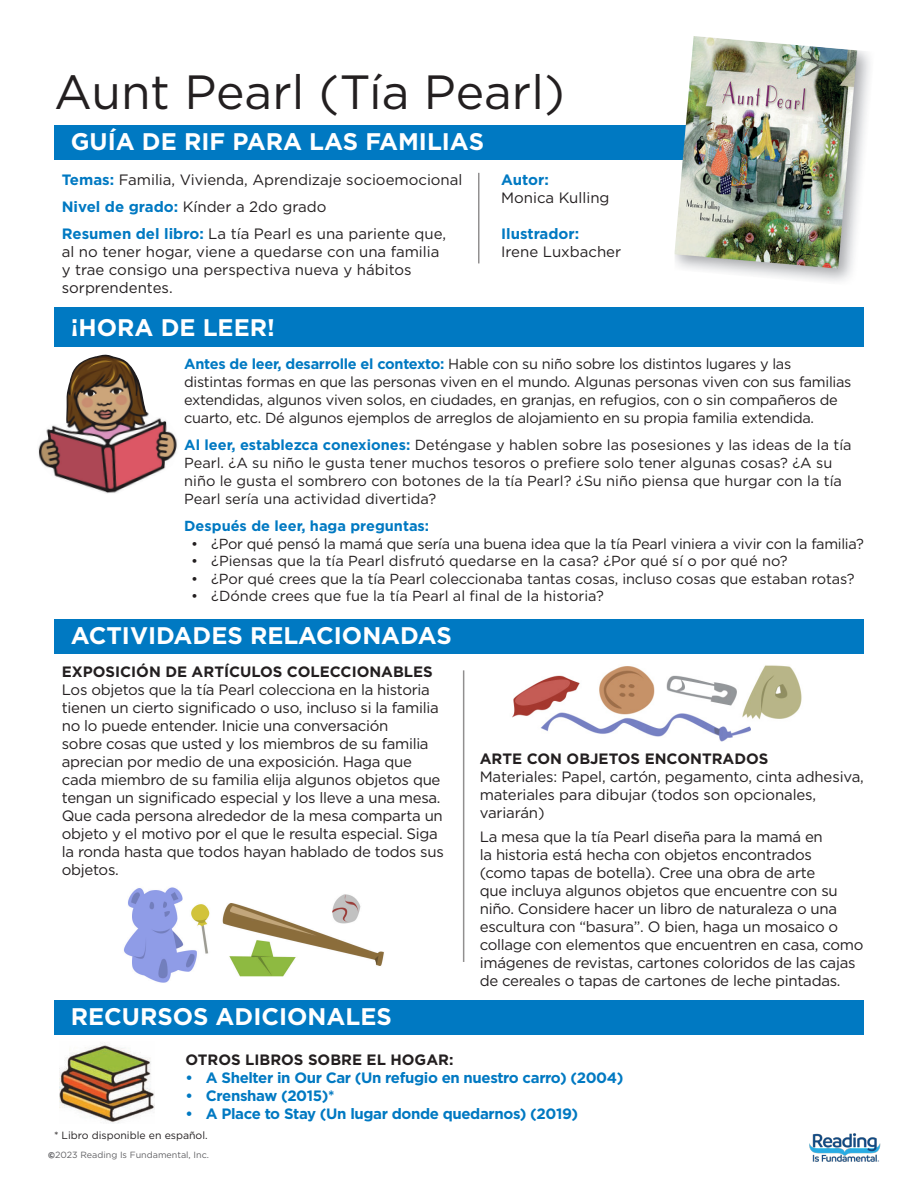
<style>
.page{position:relative;width:918px;height:1188px;background:#fff}
.page>*{position:absolute;margin:0;border:0;box-sizing:border-box;transform-origin:0 0}
.t1{font:48px "Gotham";color:#231f20}
.t2{font:700 24px "Gotham";color:#fff}
.t3{font:15px/18px "Gotham";letter-spacing:-.02em;color:#231f20}
.t4{font:15px/18px "Gotham";color:#231f20}
.t5{font:700 15px "Gotham";letter-spacing:-.025em;color:#0079c2}
.t6{font:700 15px "Gotham";color:#231f20}
.t7{font:700 15px "Gotham";color:#0079c2}
.t8{font:14.55px/18px "Gotham";letter-spacing:-.02em;color:#231f20}
.t9{font:14.55px/18px "Gotham";color:#231f20}
.t10{font:700 14.55px "Gotham";color:#0079c2}
.t11{font:10.5px "Gotham";color:#231f20}
.t12{font:9px "Gotham";color:#636366}
.s1{font-weight:700;color:#0079c2}
.s2{font-family:"Branding";font-weight:700}
</style>
<div class="page">
<div style="left:54px;top:125px;width:638px;height:35px;background:#0079c2"></div>
<div style="left:54px;top:308px;width:810px;height:39px;background:#0079c2"></div>
<div style="left:54px;top:620px;width:810px;height:34px;background:#0079c2"></div>
<div style="left:54px;top:1000px;width:810px;height:35px;background:#0079c2"></div>
<hr style="left:478px;top:173px;width:2px;height:90px;background:#231f20">
<hr style="left:463px;top:670px;width:1px;height:292px;background:#231f20">
<img style="left:59px;top:1044px;width:95px;height:79px">
<img style="left:809px;top:1133px;width:72px;height:29px">
<img style="left:38px;top:355px;width:139px;height:139px">
<img style="left:512px;top:665px;width:290px;height:77px">
<img style="left:124px;top:887px;width:260px;height:96px">
<img style="left:675px;top:36px;width:195px;height:245px">
<p class="t1" style="left:54px;top:61px;width:512px">Aunt Pearl (Tía Pearl)</p>
<p class="t2" style="left:71px;top:125px;width:415px">GUÍA DE RIF PARA LAS FAMILIAS</p>
<p class="t4" style="left:62px;top:170px;width:402px"><span class="s1">Temas:</span> Familia, Vivienda, Aprendizaje socioemocional</p>
<p class="t4" style="left:62px;top:197px;width:266px"><span class="s1">Nivel de grado:</span> Kínder a 2do grado</p>
<p class="t4" style="left:62px;top:224px;width:386px"><span class="s1">Resumen del libro:</span> La tía Pearl es una pariente que, al no tener hogar, viene a quedarse con una familia y trae consigo una perspectiva nueva y hábitos sorprendentes.</p>
<p class="t2" style="left:71px;top:311px;width:206px">¡HORA DE LEER!</p>
<p class="t5" style="left:501px;top:170px;width:49px">Autor:</p>
<p class="t4" style="left:501px;top:188px;width:110px">Monica Kulling</p>
<p class="t7" style="left:501px;top:224px;width:80px">Ilustrador:</p>
<p class="t4" style="left:501px;top:242px;width:122px">Irene Luxbacher</p>
<p class="t8" style="left:184px;top:355px;width:669px"><span class="s1">Antes de leer, desarrolle el contexto:</span> Hable con su niño sobre los distintos lugares y las distintas formas en que las personas viven en el mundo. Algunas personas viven con sus familias extendidas, algunos viven solos, en ciudades, en granjas, en refugios, con o sin compañeros de cuarto, etc. Dé algunos ejemplos de arreglos de alojamiento en su propia familia extendida.</p>
<p class="t9" style="left:184px;top:436px;width:669px"><span class="s1">Al leer, establezca conexiones:</span> Deténgase y hablen sobre las posesiones y las ideas de la tía Pearl. ¿A su niño le gusta tener muchos tesoros o prefiere solo tener algunas cosas? ¿A su niño le gusta el sombrero con botones de la tía Pearl? ¿Su niño piensa que hurgar con la tía Pearl sería una actividad divertida?</p>
<p class="t10" style="left:184px;top:516px;width:247px">Después de leer, haga preguntas:</p>
<p class="t8" style="left:191px;top:534px;width:674px">• ¿Por qué pensó la mamá que sería una buena idea que la tía Pearl viniera a vivir con la familia?</p>
<p class="t9" style="left:191px;top:552px;width:598px">• ¿Piensas que la tía Pearl disfrutó quedarse en la casa? ¿Por qué sí o por qué no?</p>
<p class="t8" style="left:191px;top:569px;width:665px">• ¿Por qué crees que la tía Pearl coleccionaba tantas cosas, incluso cosas que estaban rotas?</p>
<p class="t9" style="left:191px;top:587px;width:414px">• ¿Dónde crees que fue la tía Pearl al final de la historia?</p>
<p class="t2" style="left:71px;top:620px;width:383px">ACTIVIDADES RELACIONADAS</p>
<p class="t6" style="left:62px;top:662px;width:373px">EXPOSICIÓN DE ARTÍCULOS COLECCIONABLES</p>
<p class="t3" style="left:62px;top:681px;width:384px">Los objetos que la tía Pearl colecciona en la historia tienen un cierto significado o uso, incluso si la familia no lo puede entender. Inicie una conversación<br>sobre cosas que usted y los miembros de su familia aprecian por medio de una exposición. Haga que cada miembro de su familia elija algunos objetos que tengan un significado especial y los lleve a una mesa.<br>Que cada persona alrededor de la mesa comparta un objeto y el motivo por el que le resulta especial. Siga la ronda hasta que todos hayan hablado de todos sus objetos.</p>
<p class="t2" style="left:71px;top:1001px;width:323px">RECURSOS ADICIONALES</p>
<p class="t6" style="left:480px;top:748px;width:290px">ARTE CON OBJETOS ENCONTRADOS</p>
<p class="t3" style="left:480px;top:767px;width:386px">Materiales: Papel, cartón, pegamento, cinta adhesiva, materiales para dibujar (todos son opcionales, variarán)</p>
<p class="t3" style="left:480px;top:828px;width:385px">La mesa que la tía Pearl diseña para la mamá en<br>la historia está hecha con objetos encontrados<br>(como tapas de botella). Cree una obra de arte<br>que incluya algunos objetos que encuentre con su niño. Considere hacer un libro de naturaleza o una escultura con “basura”. O bien, haga un mosaico o collage con elementos que encuentren en casa, como imágenes de revistas, cartones coloridos de las cajas de cereales o tapas de cartones de leche pintadas.</p>
<p class="t6" style="left:186px;top:1050px;width:269px">OTROS LIBROS SOBRE EL HOGAR:</p>
<p class="t5" style="left:186px;top:1068px;width:439px">• A Shelter in Our Car (Un refugio en nuestro carro) (2004)</p>
<p class="t5" style="left:186px;top:1086px;width:150px">• Crenshaw (2015)*</p>
<p class="t5" style="left:186px;top:1104px;width:394px">• A Place to Stay (Un lugar donde quedarnos) (2019)</p>
<p class="t11" style="left:54px;top:1129px;width:155px">* Libro disponible en español.</p>
<p class="t12" style="left:48px;top:1149px;width:162px"><span class="s2">©</span>2023 Reading Is Fundamental, Inc.</p>
</div>
